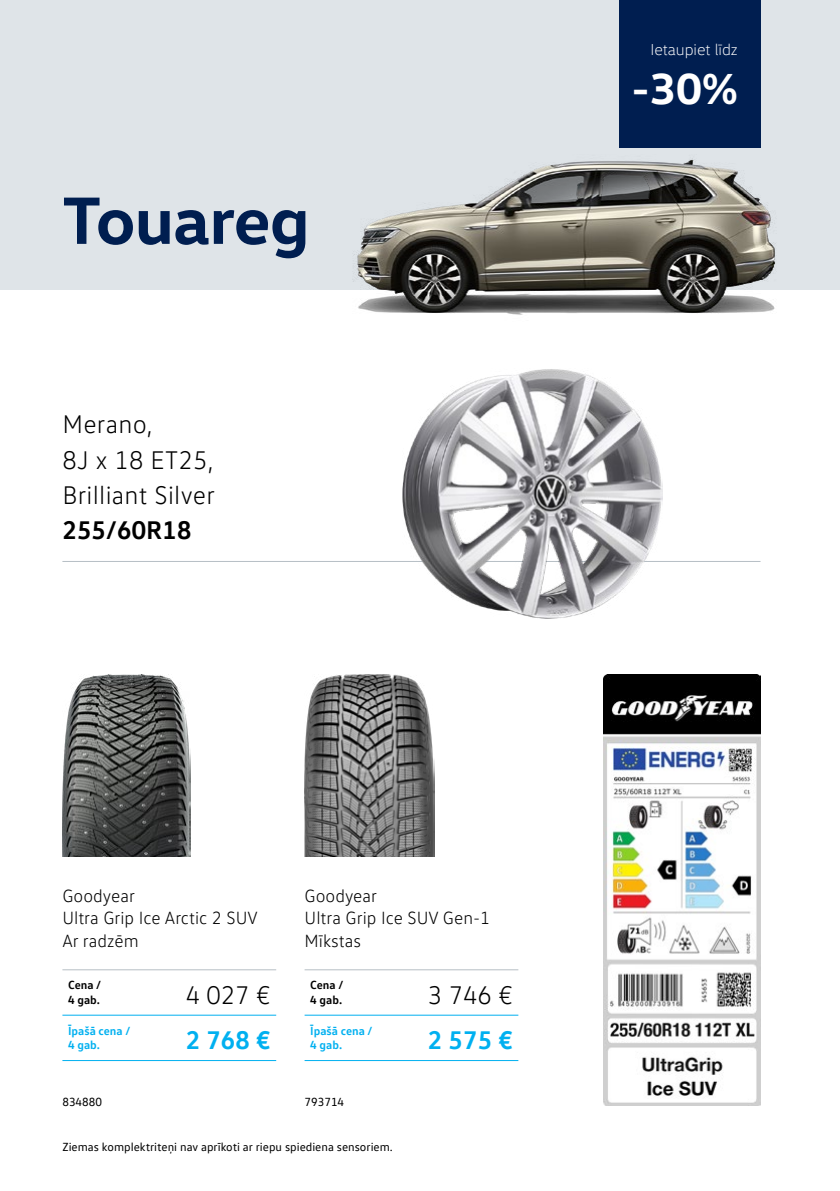
<style>
.page{position:relative;width:840px;height:1191px;background:#fff}
.page>*{position:absolute;margin:0;border:0;box-sizing:border-box;transform-origin:0 0}
.Headline_80pt{font:700 68px "VW Head";letter-spacing:-.01em;color:#001e50}
.Secondary_headline{font:700 44.2px "VW Head";color:#fff}
.Highlight_text_18pt{font:300 26px/35px "VW Text";letter-spacing:.01em;color:#000}
.Copy_9pt{font:300 26px "VW Text";color:#000}
.Copy_9pt-2{font:700 26px "VW Text";letter-spacing:.01em;color:#00b0f0}
.Highlight_text_18pt-2{font:700 26px "VW Text";letter-spacing:.01em;color:#000}
.Copy_9pt-3{font:300 18px/22.6px "VW Text";color:#000}
.Secondary_headline-2{font:300 16.2px "VW Head";color:#fff}
.Copy_9pt-4{font:12px "VW Text";color:#000}
.Copy_9pt-5{font:700 12px/14.4px "VW Text";color:#00b0f0}
.Copy_9pt-6{font:700 12px/14.4px "VW Text";color:#000}
</style>
<div class="page">
<div style="left:0;top:0;width:839px;height:289px;background:#dfe4e8"></div>
<div style="left:618px;top:0;width:142px;height:147px;background:#001e50"></div>
<hr style="left:62px;top:969px;width:214px;height:1px;background:#b6bfc5">
<hr style="left:304px;top:969px;width:214px;height:1px;background:#b6bfc5">
<hr style="left:62px;top:1014px;width:214px;height:1px;background:#00b0f0">
<hr style="left:304px;top:1014px;width:214px;height:1px;background:#00b0f0">
<hr style="left:62px;top:1060px;width:214px;height:1px;background:#00b0f0">
<hr style="left:304px;top:1060px;width:214px;height:1px;background:#00b0f0">
<img style="left:62px;top:674px;width:129px;height:182px">
<img style="left:304px;top:675px;width:130px;height:181px">
<img style="left:603px;top:675px;width:157px;height:431px">
<hr style="left:62px;top:561px;width:698px;height:1px;background:#b6bfc5">
<img style="left:402px;top:449px;width:260px;height:169px">
<img style="left:288px;top:34px;width:551px;height:415px">
<p class="Headline_80pt" style="left:62px;top:176px;width:248px">Touareg</p>
<p class="Highlight_text_18pt" style="left:62px;top:407px;width:154px">Merano,<br>8J x 18 ET25,<br>Brilliant Silver</p>
<p class="Highlight_text_18pt-2" style="left:62px;top:513px;width:130px">255/60R18</p>
<p class="Secondary_headline-2" style="left:650px;top:40px;width:89px">Ietaupiet līdz</p>
<p class="Secondary_headline" style="left:631px;top:59px;width:108px">-30%</p>
<p class="Copy_9pt-3" style="left:62px;top:884px;width:197px">Goodyear<br>Ultra Grip Ice Arctic 2 SUV<br>Ar radzēm</p>
<p class="Copy_9pt-3" style="left:304px;top:884px;width:187px">Goodyear<br>Ultra Grip Ice SUV Gen-1<br>Mīkstas</p>
<p class="Copy_9pt" style="left:185px;top:979px;width:86px">4 027 €</p>
<p class="Copy_9pt" style="left:427px;top:979px;width:86px">3 746 €</p>
<p class="Copy_9pt-2" style="left:185px;top:1023px;width:86px">2 768 €</p>
<p class="Copy_9pt-2" style="left:427px;top:1023px;width:86px">2 575 €</p>
<p class="Copy_9pt-6" style="left:68px;top:977px;width:35px">Cena /<br>4 gab.</p>
<p class="Copy_9pt-6" style="left:310px;top:977px;width:35px">Cena /<br>4 gab.</p>
<p class="Copy_9pt-5" style="left:68px;top:1023px;width:64px">Īpašā cena /<br>4 gab.</p>
<p class="Copy_9pt-5" style="left:310px;top:1023px;width:64px">Īpašā cena /<br>4 gab.</p>
<p class="Copy_9pt-4" style="left:62px;top:1094px;width:41px">834880</p>
<p class="Copy_9pt-4" style="left:304px;top:1094px;width:41px">793714</p>
<p class="Copy_9pt-4" style="left:62px;top:1139px;width:332px">Ziemas komplektriteņi nav aprīkoti ar riepu spiediena sensoriem.</p>
</div>
